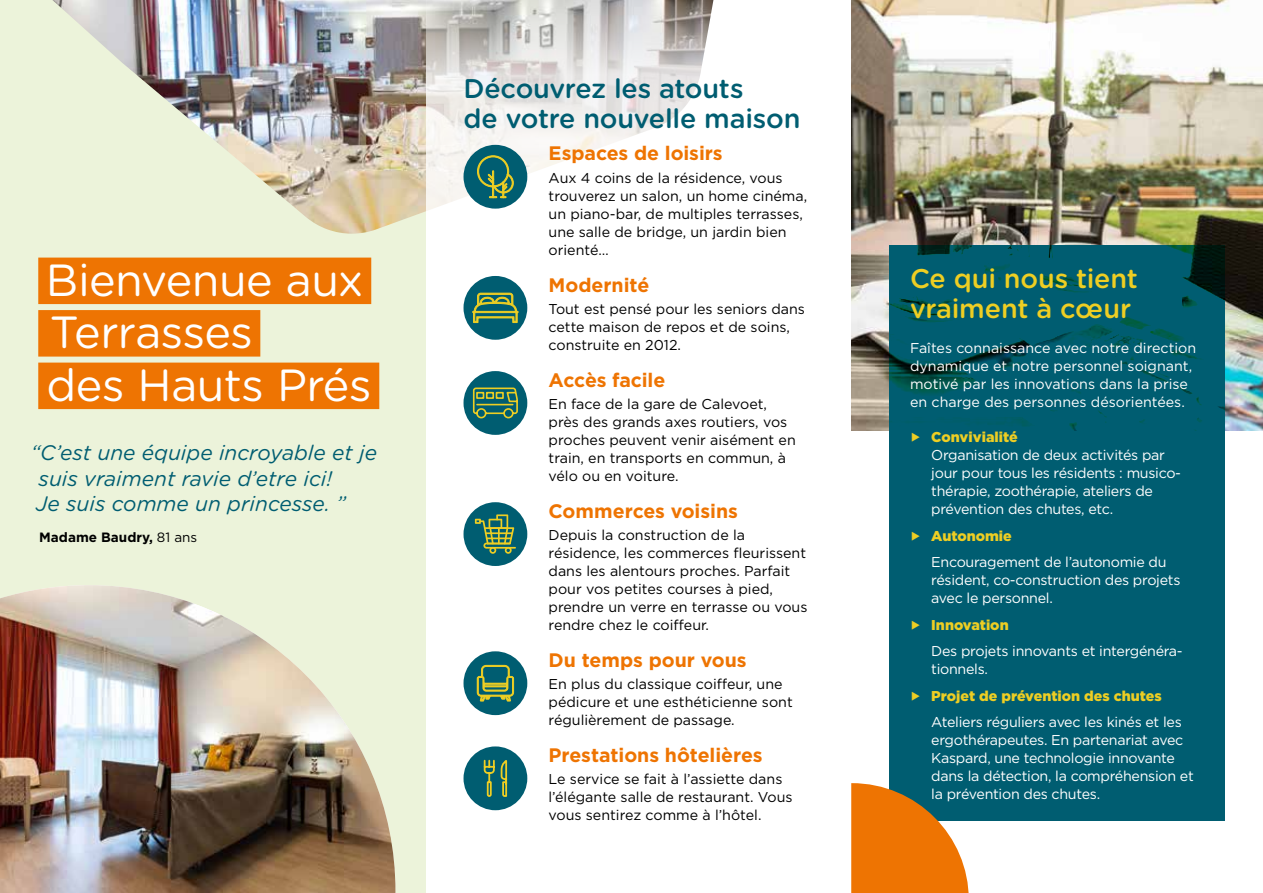
<style>
.page{position:relative;width:1263px;height:893px;background:#fff}
.page>*{position:absolute;margin:0;border:0;box-sizing:border-box;transform-origin:0 0}
.t1{font:45px/52.5px "Gotham Rounded";letter-spacing:-.015em;color:#fff}
.t2{font:500 27px/30px "Gotham Rounded";letter-spacing:-.01em;color:#005d71}
.t3{font:500 27px/30px "Gotham Rounded";letter-spacing:-.01em;color:#eece23}
.t4{font:italic 21px/25.5px "Gotham Rounded";color:#005d71}
.t5{font:700 19.5px "Gotham";letter-spacing:-.005em;color:#ee7402}
.t6{font:14.25px/18px "Gotham";color:#000}
.t7{font:14.25px/18px "Gotham";letter-spacing:-.02em;color:#fff}
.t8{font:14.25px/18px "Gotham";color:#fff}
.t9{font:900 14.25px "Gotham";color:#eece23}
.t10{font:700 13.5px "Gotham";color:#000}
.s1{font-weight:400}
.s2{color:#eece23}
.s3{font-weight:900;color:#eece23}
</style>
<div class="page">
<div style="left:0;top:0;width:425px;height:893px;background:#ecf3da"></div>
<img style="left:52px;top:0;width:374px;height:234px">
<img style="left:851px;top:0;width:412px;height:430px">
<svg style="left:426px;top:0;width:288px;height:280px"></svg>
<div style="left:889px;top:245px;width:336px;height:576px;background:#005d71"></div>
<div style="left:38px;top:258px;width:333px;height:46px;background:#ee7402"></div>
<div style="left:38px;top:310px;width:222px;height:47px;background:#ee7402"></div>
<div style="left:38px;top:363px;width:341px;height:46px;background:#ee7402"></div>
<svg style="left:851px;top:783px;width:118px;height:110px"></svg>
<img style="left:0;top:585px;width:396px;height:308px">
<div style="left:463px;top:145px;width:64px;height:64px;background:#005d71;border-radius:50%"></div>
<svg style="left:477px;top:155px;width:37px;height:43px"></svg>
<div style="left:463px;top:276px;width:64px;height:64px;background:#005d71;border-radius:50%"></div>
<svg style="left:472px;top:293px;width:46px;height:30px"></svg>
<div style="left:463px;top:371px;width:64px;height:64px;background:#005d71;border-radius:50%"></div>
<svg style="left:472px;top:387px;width:46px;height:32px"></svg>
<div style="left:463px;top:502px;width:64px;height:64px;background:#005d71;border-radius:50%"></div>
<svg style="left:475px;top:514px;width:41px;height:40px"></svg>
<div style="left:463px;top:651px;width:64px;height:64px;background:#005d71;border-radius:50%"></div>
<svg style="left:477px;top:665px;width:37px;height:36px"></svg>
<div style="left:463px;top:746px;width:64px;height:64px;background:#005d71;border-radius:50%"></div>
<svg style="left:483px;top:759px;width:25px;height:38px"></svg>
<h1 class="t1" style="left:46px;top:252px;width:327px">Bienvenue aux<br>Terrasses<br>des Hauts Prés</h1>
<h3 class="t4" style="left:31px;top:439px;width:348px">“C’est une équipe incroyable et je suis vraiment ravie d’etre ici!<br>Je suis comme un princesse. ”</h3>
<p class="t10" style="left:39px;top:528px;width:159px">Madame Baudry, <span class="s1">81 ans</span></p>
<h2 class="t2" style="left:463px;top:72px;width:339px">Découvrez les atouts<br>de votre nouvelle maison</h2>
<h3 class="t5" style="left:549px;top:141px;width:176px">Espaces de loisirs</h3>
<p class="t6" style="left:549px;top:168px;width:260px">Aux 4 coins de la résidence, vous trouverez un salon, un home cinéma, un piano-bar, de multiples terrasses, une salle de bridge, un jardin bien orienté…</p>
<h3 class="t5" style="left:549px;top:272px;width:102px">Modernité</h3>
<p class="t6" style="left:549px;top:299px;width:258px">Tout est pensé pour les seniors dans cette maison de repos et de soins, construite en 2012.</p>
<h3 class="t5" style="left:549px;top:367px;width:118px">Accès facile</h3>
<p class="t6" style="left:549px;top:395px;width:249px">En face de la gare de Calevoet, près des grands axes routiers, vos proches peuvent venir aisément en train, en transports en commun, à vélo ou en voiture.</p>
<h3 class="t5" style="left:549px;top:498px;width:191px">Commerces voisins</h3>
<p class="t6" style="left:549px;top:526px;width:260px">Depuis la construction de la résidence, les commerces fleurissent dans les alentours proches. Parfait pour vos petites courses à pied, prendre un verre en terrasse ou vous rendre chez le coiffeur.</p>
<h3 class="t5" style="left:549px;top:647px;width:200px">Du temps pour vous</h3>
<p class="t6" style="left:549px;top:675px;width:246px">En plus du classique coiffeur, une pédicure et une esthéticienne sont régulièrement de passage.</p>
<h3 class="t5" style="left:549px;top:742px;width:216px">Prestations hôtelières</h3>
<p class="t6" style="left:549px;top:770px;width:246px">Le service se fait à l’assiette dans l’élégante salle de restaurant. Vous vous sentirez comme à l’hôtel.</p>
<h2 class="t3" style="left:910px;top:263px;width:229px">Ce qui nous tient vraiment à cœur</h2>
<p class="t8" style="left:910px;top:339px;width:288px">Faîtes connaissance avec notre direction dynamique et notre personnel soignant, motivé par les innovations dans la prise en charge des personnes désorientées.</p>
<p class="t7" style="left:931px;top:428px;width:251px;text-indent:-21px"><span class="s2">▶</span> <span class="s3">Convivialité<br></span>Organisation de deux activités par jour pour tous les résidents : musico&shy;thérapie, zoothérapie, ateliers de prévention des chutes, etc.</p>
<p class="t7" style="left:931px;top:522px;width:237px;line-height:26.5px;text-indent:-21px"><span class="s2">▶</span> <span class="s3">Autonomie<br></span>Encouragement de l’autonomie du</p>
<p class="t7" style="left:931px;top:571px;width:251px">résident, co-construction des projets avec le personnel.</p>
<p class="t7" style="left:931px;top:611px;width:253px;line-height:26.5px;text-indent:-21px"><span class="s2">▶</span> <span class="s3">Innovation<br></span>Des projets innovants et intergénéra-</p>
<p class="t7" style="left:931px;top:660px;width:58px">tionnels.</p>
<p class="t9" style="left:910px;top:686px;width:253px">▶ Projet de prévention des chutes</p>
<p class="t7" style="left:931px;top:713px;width:252px">Ateliers réguliers avec les kinés et les</p>
<p class="t7" style="left:931px;top:731px;width:264px">ergothérapeutes. En partenariat avec Kaspard, une technologie innovante dans la détection, la compréhension et la prévention des chutes.</p>
</div>
